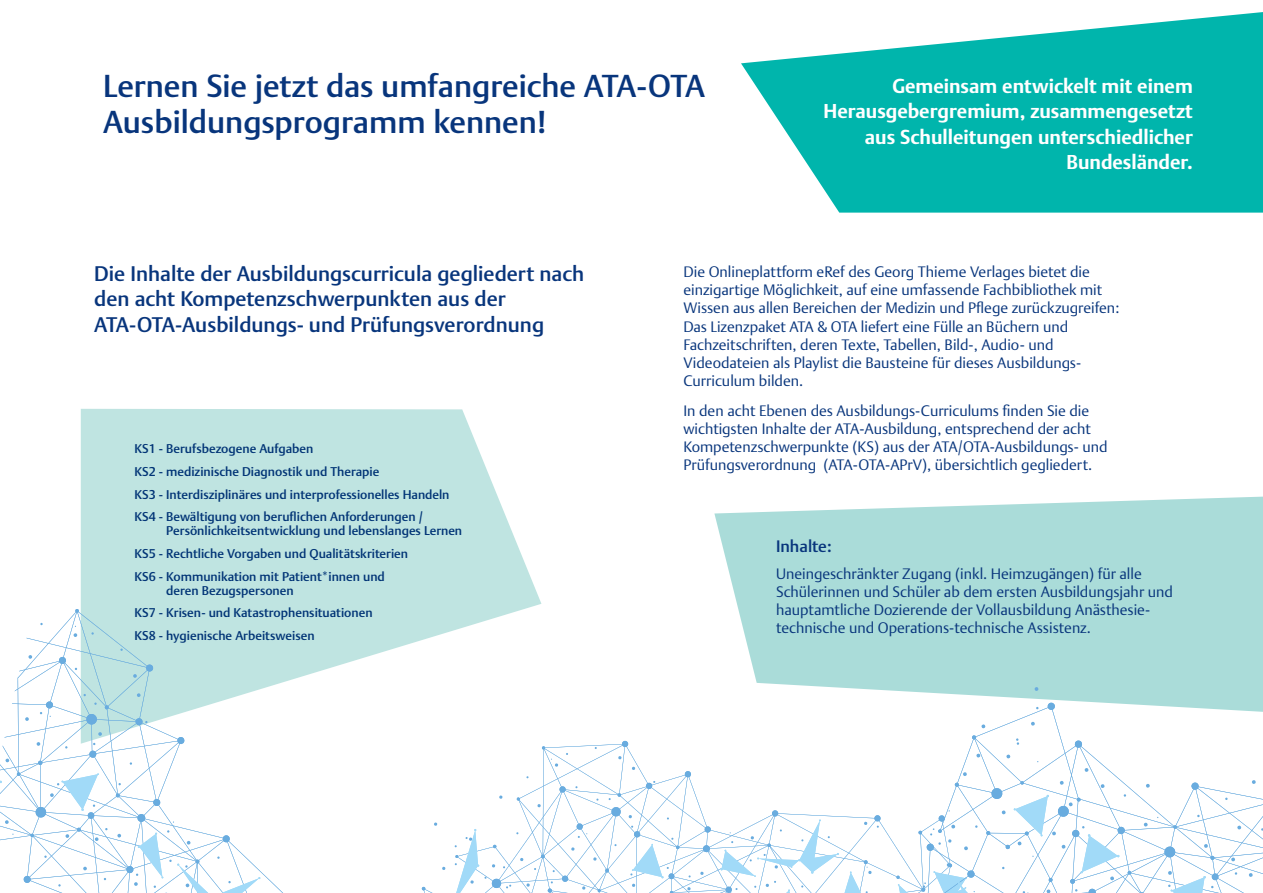
<style>
.page{position:relative;width:1263px;height:893px;background:#fff}
.page>*{position:absolute;margin:0;border:0;box-sizing:border-box;transform-origin:0 0}
.U2{font:500 31.5px/35.7px "Thieme Argo 2011";color:#08357c}
.U2-2{font:500 21px/25.2px "Thieme Argo 2011";color:#08357c}
.t1{font:700 19.5px/25.5px "Thieme Argo 2011";color:#fff;text-align:right}
.t2{font:500 16.5px "Thieme Argo 2011";color:#08357c}
.U2-3{font:300 15px/18px "Thieme Argo 2011";color:#08357c}
.t3{font:500 12.6px/13.8px "Thieme Argo 2011";color:#013476}
</style>
<div class="page">
<svg style="left:442px;top:866px;width:4px;height:4px"></svg>
<svg style="left:434px;top:822px;width:3px;height:4px"></svg>
<svg style="left:81px;top:409px;width:460px;height:244px;fill:#bfe4e1"></svg>
<svg style="left:741px;top:12px;width:522px;height:201px;fill:#00b5ac"></svg>
<svg style="left:41px;top:609px;width:242px;height:20px;fill:#bfe4e1"></svg>
<svg style="left:0;top:629px;width:380px;height:264px"></svg>
<svg style="left:0;top:773px;width:260px;height:120px"></svg>
<svg style="left:714px;top:497px;width:549px;height:205px;fill:#aadcd9"></svg>
<svg style="left:972px;top:703px;width:291px;height:35px"></svg>
<svg style="left:1034px;top:687px;width:5px;height:4px"></svg>
<svg style="left:1031px;top:722px;width:4px;height:4px"></svg>
<svg style="left:981px;top:724px;width:4px;height:4px"></svg>
<svg style="left:454px;top:738px;width:809px;height:155px"></svg>
<p class="U2" style="left:103px;top:67px;width:603px">Lernen Sie jetzt das umfangreiche ATA-OTA<br>Ausbildungsprogramm kennen!</p>
<p class="t1" style="left:892px;top:73px;width:302px">Gemeinsam entwickelt mit einem</p>
<p class="t1" style="left:824px;top:99px;width:371px">Herausgebergremium, zusammengesetzt aus Schulleitungen unterschiedlicher<br>Bundesländer.</p>
<p class="U2-2" style="left:94px;top:261px;width:491px">Die Inhalte der Ausbildungscurricula gegliedert nach den acht Kompetenzschwerpunkten aus der<br>ATA-OTA-Ausbildungs- und Prüfungsverordnung</p>
<p class="t3" style="left:134px;top:441px;width:180px">KS1 - Berufsbezogene Aufgaben</p>
<p class="t3" style="left:134px;top:464px;width:247px">KS2 - medizinische Diagnostik und Therapie</p>
<p class="t3" style="left:134px;top:487px;width:317px">KS3 - Interdisziplinäres und interprofessionelles Handeln</p>
<p class="t3" style="left:166px;top:510px;width:297px;text-indent:-32px">KS4 - Bewältigung von beruflichen Anforderungen /<br>Persönlichkeitsentwicklung und lebenslanges Lernen</p>
<p class="t3" style="left:134px;top:546px;width:275px">KS5 - Rechtliche Vorgaben und Qualitätskriterien</p>
<p class="t3" style="left:166px;top:569px;width:220px;text-indent:-32px">KS6 - Kommunikation mit Patient*innen und deren Bezugspersonen</p>
<p class="t3" style="left:134px;top:606px;width:240px">KS7 - Krisen- und Katastrophensituationen</p>
<p class="t3" style="left:134px;top:629px;width:182px">KS8 - hygienische Arbeitsweisen</p>
<p class="U2-3" style="left:683px;top:262px;width:437px">Die Onlineplattform eRef des Georg Thieme Verlages bietet die einzigartige Möglichkeit, auf eine umfassende Fachbibliothek mit<br>Wissen aus allen Bereichen der Medizin und Pflege zurückzugreifen:</p>
<p class="U2-3" style="left:683px;top:317px;width:399px">Das Lizenzpaket ATA &amp; OTA liefert eine Fülle an Büchern und Fachzeitschriften, deren Texte, Tabellen, Bild-, Audio- und Videodateien als Playlist die Bausteine für dieses Ausbildungs-Curriculum bilden.</p>
<p class="U2-3" style="left:683px;top:401px;width:426px">In den acht Ebenen des Ausbildungs-Curriculums finden Sie die wichtigsten Inhalte der ATA-Ausbildung, entsprechend der acht Kompetenzschwerpunkte (KS) aus der ATA/OTA-Ausbildungs- und Prüfungsverordnung (ATA-OTA-APrV), übersichtlich gegliedert.</p>
<p class="t2" style="left:776px;top:536px;width:57px">Inhalte:</p>
<p class="U2-3" style="left:776px;top:565px;width:398px">Uneingeschränkter Zugang (inkl. Heimzugängen) für alle Schülerinnen und Schüler ab dem ersten Ausbildungsjahr und hauptamtliche Dozierende der Vollausbildung Anästhesie&shy;technische und Operations-technische Assistenz.</p>
</div>
